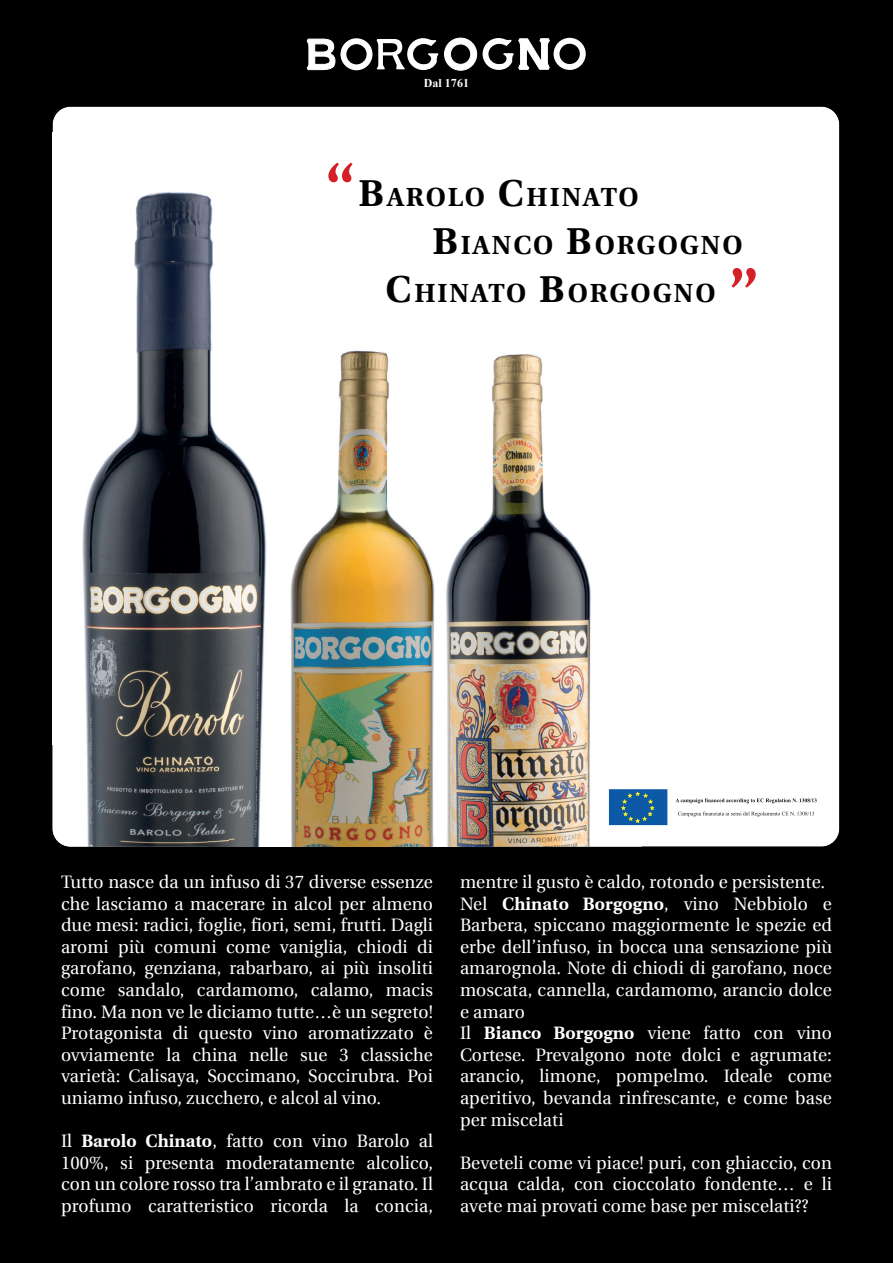
<style>
.page{position:relative;width:893px;height:1263px;background:#000001}
.page>*{position:absolute;margin:0;border:0;box-sizing:border-box;transform-origin:0 0}
.t1{font:700 61.5px "Utopia";color:#d42026}
.t2{font:700 61.5px "Utopia";color:#d32026}
.t3{font:700 26.25px "Utopia";letter-spacing:.075em;color:#000001}
.t4{font:18px/21.6px "Utopia";letter-spacing:.005em;color:#fff;text-align:justify}
.t5{font:700 12px "Times New Roman";color:#fff}
.s1{font-size:37.5px}
.s2{font-weight:700}
</style>
<div class="page">
<div style="left:53px;top:107px;width:786px;height:740px;background:#fff"></div>
<img style="left:366px;top:326px;width:117px;height:52px">
<img style="left:366px;top:378px;width:21px;height:469px">
<img style="left:387px;top:332px;width:254px;height:515px">
<img style="left:53px;top:132px;width:313px;height:153px">
<img style="left:53px;top:285px;width:156px;height:562px">
<div style="left:209px;top:285px;width:157px;height:51px;background:#fff"></div>
<img style="left:209px;top:336px;width:21px;height:511px">
<img style="left:230px;top:326px;width:136px;height:521px">
<svg style="left:444px;top:38px;width:33px;height:32px"></svg>
<svg style="left:307px;top:38px;width:131px;height:32px"></svg>
<svg style="left:483px;top:38px;width:103px;height:32px"></svg>
<svg style="left:609px;top:789px;width:58px;height:36px;background:#1b639f"></svg>
<svg style="left:675px;top:798px;width:142px;height:5px"></svg>
<svg style="left:678px;top:811px;width:136px;height:5px"></svg>
<p class="t5" style="left:424px;top:75px;width:46px">Dal 1761</p>
<h1 class="t2" style="left:326px;top:151px;width:31px">“</h1>
<h2 class="t3" style="left:358px;top:182px;width:282px"><span class="s1">B</span>AROLO <span class="s1">C</span>HINATO</h2>
<h2 class="t3" style="left:432px;top:230px;width:312px"><span class="s1">B</span>IANCO <span class="s1">B</span>ORGOGNO</h2>
<h2 class="t3" style="left:386px;top:278px;width:331px"><span class="s1">C</span>HINATO <span class="s1">B</span>ORGOGNO</h2>
<h1 class="t1" style="left:729px;top:255px;width:31px">”</h1>
<p class="t4" style="left:61px;top:871px;width:373px">Tutto nasce da un infuso di 37 diverse essenze che lasciamo a macerare in alcol per almeno due mesi: radici, foglie, fiori, semi, frutti. Dagli aromi più comuni come vaniglia, chiodi di garofano, genziana, rabarbaro, ai più insoliti come sandalo, cardamomo, calamo, macis fino. Ma non ve le diciamo tutte…è un segreto!<br>Protagonista di questo vino aromatizzato è ovviamente la china nelle sue 3 classiche varietà: Calisaya, Soccimano, Soccirubra. Poi uniamo infuso, zucchero, e alcol al vino.</p>
<p class="t4" style="left:61px;top:1130px;width:373px">Il <span class="s2">Barolo Chinato</span>, fatto con vino Barolo al 100%, si presenta moderatamente alcolico, con un colore rosso tra l’ambrato e il granato. Il profumo caratteristico ricorda la concia,</p>
<p class="t4" style="left:460px;top:871px;width:373px;text-align:left">mentre il gusto è caldo, rotondo e persistente.<br>Nel <span class="s2">Chinato Borgogno</span>, vino Nebbiolo e Barbera, spiccano maggiormente le spezie ed erbe dell’infuso, in bocca una sensazione più amarognola. Note di chiodi di garofano, noce moscata, cannella, cardamomo, arancio dolce e amaro<br>Il <span class="s2">Bianco Borgogno</span> viene fatto con vino Cortese. Prevalgono note dolci e agrumate: arancio, limone, pompelmo. Ideale come aperitivo, bevanda rinfrescante, e come base per miscelati</p>
<p class="t4" style="left:460px;top:1152px;width:373px">Beveteli come vi piace! puri, con ghiaccio, con acqua calda, con cioccolato fondente… e li avete mai provati come base per miscelati??</p>
</div>
